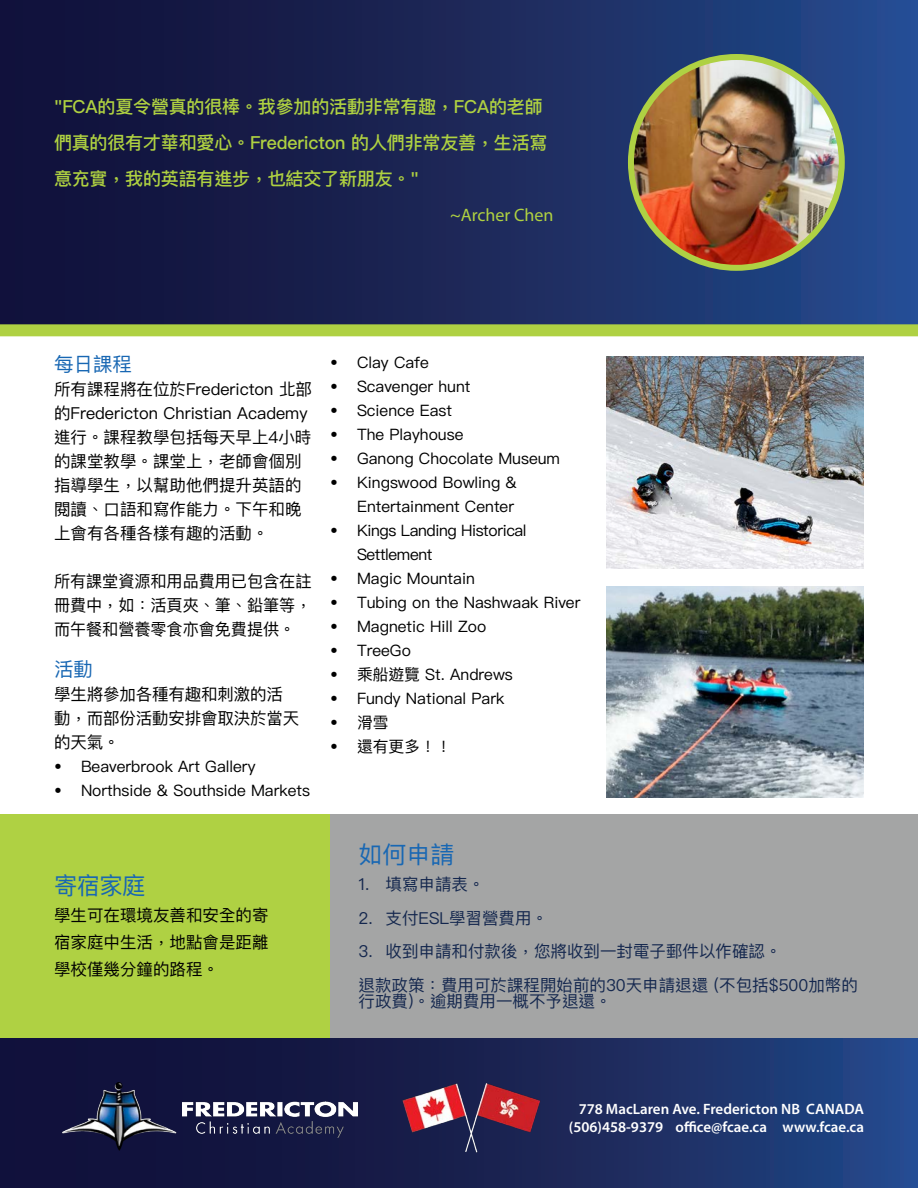
<style>
.page{position:relative;width:918px;height:1188px;background:#fff}
.page>*{position:absolute;margin:0;border:0;box-sizing:border-box;transform-origin:0 0}
.Heading2{font:24px "Ping Fang HK";letter-spacing:-.015em;color:#1867b3}
.t1{font:19.5px "Ping Fang HK";color:#1867b3}
.Front_page_content{font:500 18px/36px "Ping Fang HK";letter-spacing:-.01em;color:#afd141}
.HEADING{font:18px "Myriad Pro";color:#afd141}
.t2{font:16.5px/24px "Ping Fang HK";color:#000;text-align:justify}
.t3{font:16.5px/16.5px "Ping Fang HK";color:#14274e}
.t4{font:15.75px/24px "Ping Fang HK";color:#000;text-align:right}
.t5{font:15.75px/24px "Ping Fang HK";letter-spacing:-.025em;color:#000}
.t6{font:600 15px/18px "Myriad Pro";color:#fff;text-align:right}
</style>
<div class="page">
<div style="left:0;top:0;width:918px;height:334px;background:linear-gradient(to right,#100a31,#274c8a)"></div>
<img style="left:631px;top:57px;width:211px;height:211px;border-radius:105px">
<div style="left:628px;top:54px;width:217px;height:217px;border:6px solid #afd143;border-radius:50%"></div>
<div style="left:0;top:324px;width:918px;height:12px;background:#afd143"></div>
<div style="left:330px;top:814px;width:588px;height:232px;background:#a4a5a5"></div>
<div style="left:0;top:814px;width:330px;height:226px;background:#afd143"></div>
<svg style="left:0;top:1039px;width:918px;height:149px;background:#1d2a5a"></svg>
<img style="left:606px;top:357px;width:258px;height:211px">
<img style="left:606px;top:586px;width:258px;height:212px">
<img style="left:397px;top:1082px;width:148px;height:70px">
<p class="Front_page_content" style="left:54px;top:89px;width:495px">"FCA的夏令營真的很棒。我參加的活動非常有趣，FCA的老師們真的很有才華和愛心。Fredericton 的人們非常友善，生活寫意充實，我的英語有進步，也結交了新朋友。"</p>
<p class="HEADING" style="left:450px;top:204px;width:105px">~Archer Chen</p>
<p class="t1" style="left:54px;top:352px;width:79px">每日課程</p>
<p class="t2" style="left:54px;top:377px;width:260px;text-align:left">所有課程將在位於Fredericton 北部的Fredericton Christian Academy進行。課程教學包括每天早上4小時的課堂教學。課堂上，老師會個別指導學生，以幫助他們提升英語的閱讀、口語和寫作能力。下午和晚上會有各種各樣有趣的活動。</p>
<p class="t2" style="left:54px;top:569px;width:259px">所有課堂資源和用品費用已包含在註冊費中，如：活頁夾、筆、鉛筆等，而午餐和營養零食亦會免費提供。</p>
<p class="t1" style="left:54px;top:657px;width:40px">活動</p>
<p class="t2" style="left:54px;top:682px;width:247px;text-align:left">學生將參加各種有趣和刺激的活動，而部份活動安排會取決於當天的天氣。</p>
<p class="t4" style="left:54px;top:754px;width:203px">• Beaverbrook Art Gallery</p>
<p class="t4" style="left:54px;top:778px;width:258px">• Northside &amp; Southside Markets</p>
<p class="Heading2" style="left:54px;top:871px;width:93px">寄宿家庭</p>
<p class="t2" style="left:54px;top:901px;width:216px;line-height:27px">學生可在環境友善和安全的寄宿家庭中生活，地點會是距離學校僅幾分鐘的路程。</p>
<p class="t4" style="left:330px;top:351px;width:100px">• Clay Cafe</p>
<p class="t4" style="left:330px;top:375px;width:142px">• Scavenger hunt</p>
<p class="t4" style="left:330px;top:399px;width:124px">• Science East</p>
<p class="t4" style="left:330px;top:423px;width:135px">• The Playhouse</p>
<p class="t4" style="left:330px;top:447px;width:232px">• Ganong Chocolate Museum</p>
<p class="t4" style="left:330px;top:471px;width:189px">• Kingswood Bowling &amp;<br>Entertainment Center</p>
<p class="t5" style="left:357px;top:519px;width:171px;text-indent:-27px">• Kings Landing Historical<br>Settlement</p>
<p class="t4" style="left:330px;top:567px;width:146px">• Magic Mountain</p>
<p class="t4" style="left:330px;top:591px;width:252px">• Tubing on the Nashwaak River</p>
<p class="t4" style="left:330px;top:615px;width:158px">• Magnetic Hill Zoo</p>
<p class="t4" style="left:330px;top:639px;width:82px">• TreeGo</p>
<p class="t4" style="left:330px;top:663px;width:184px">• 乘船遊覽 St. Andrews</p>
<p class="t4" style="left:330px;top:687px;width:176px">• Fundy National Park</p>
<p class="t4" style="left:330px;top:711px;width:60px">• 滑雪</p>
<p class="t4" style="left:330px;top:735px;width:123px">• 還有更多！！</p>
<p class="Heading2" style="left:358px;top:840px;width:97px">如何申請</p>
<p class="t3" style="left:358px;top:876px;width:127px">1. 填寫申請表。</p>
<p class="t3" style="left:358px;top:909px;width:191px">2. 支付ESL學習營費用。</p>
<p class="t3" style="left:358px;top:943px;width:424px">3. 收到申請和付款後，您將收到一封電子郵件以作確認。</p>
<p class="t3" style="left:359px;top:976px;width:501px">退款政策：費用可於課程開始前的30天申請退還 (不包括$500加幣的行政費)。逾期費用一概不予退還。</p>
<p class="t6" style="left:569px;top:1100px;width:297px">778 MacLaren Ave. Fredericton NB CANADA (506)458-9379 office@fcae.ca www.fcae.ca</p>
<p class="t6" style="left:684px;top:1118px;width:14px">f</p>
</div>
